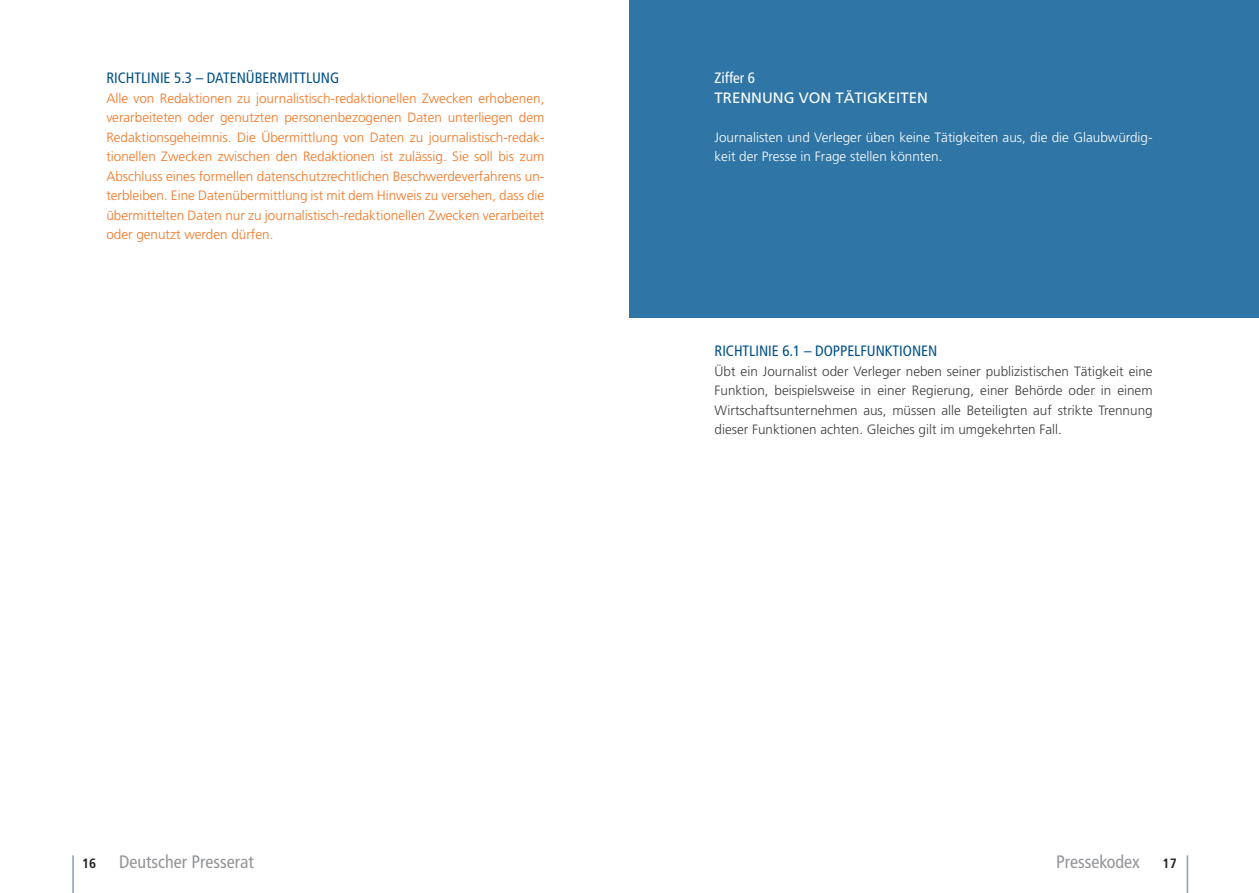
<style>
.page{position:relative;width:1259px;height:893px;background:#fff}
.page>*{position:absolute;margin:0;border:0;box-sizing:border-box;transform-origin:0 0}
.t1{font:condensed 18px "Frutiger";color:#939598}
.t2{font:condensed 15px "Frutiger";color:#005187}
.t3{font:15px "Frutiger";color:#fff}
.t4{font:condensed 15px "Frutiger";color:#fff}
.t5{font:300 13.5px/19.5px "Frutiger";color:#f47521;text-align:justify}
.t6{font:300 13.5px/19.5px "Frutiger";color:#3e3e3f;text-align:justify}
.t7{font:300 13.5px/19.5px "Frutiger";color:#fff}
.t8{font:700 condensed 13.5px "Frutiger";color:#231f20}
</style>
<div class="page">
<div style="left:629px;top:0;width:630px;height:317px;background:#2f75a5"></div>
<hr style="left:1186px;top:855px;width:2px;height:38px;background:#81a1c5">
<hr style="left:72px;top:855px;width:2px;height:38px;background:#81a1c5">
<p class="t2" style="left:106px;top:69px;width:234px">RICHTLINIE 5.3 – DATENÜBERMITTLUNG</p>
<p class="t5" style="left:106px;top:88px;width:439px">Alle von Redaktionen zu journalistisch-redaktionellen Zwecken erhobenen, verarbeiteten oder genutzten personenbezogenen Daten unterliegen dem Redaktionsgeheimnis. Die Übermittlung von Daten zu journalistisch-redak&shy;tionellen Zwecken zwischen den Redaktionen ist zulässig. Sie soll bis zum Abschluss eines formellen datenschutzrechtlichen Beschwerdeverfahrens un&shy;terbleiben. Eine Datenübermittlung ist mit dem Hinweis zu versehen, dass die übermittelten Daten nur zu journalistisch-redaktionellen Zwecken verarbeitet oder genutzt werden dürfen.</p>
<p class="t4" style="left:714px;top:69px;width:42px">Ziffer 6</p>
<p class="t3" style="left:714px;top:89px;width:215px">TRENNUNG VON TÄTIGKEITEN</p>
<p class="t7" style="left:714px;top:127px;width:439px">Journalisten und Verleger üben keine Tätigkeiten aus, die die Glaubwürdig&shy;keit der Presse in Frage stellen könnten.</p>
<p class="t2" style="left:714px;top:342px;width:224px">RICHTLINIE 6.1 – DOPPELFUNKTIONEN</p>
<p class="t6" style="left:714px;top:361px;width:439px">Übt ein Journalist oder Verleger neben seiner publizistischen Tätigkeit eine Funktion, beispielsweise in einer Regierung, einer Behörde oder in einem Wirtschaftsunternehmen aus, müssen alle Beteiligten auf strikte Trennung dieser Funktionen achten. Gleiches gilt im umgekehrten Fall.</p>
<p class="t8" style="left:82px;top:856px;width:16px">16</p>
<h1 class="t1" style="left:119px;top:851px;width:136px">Deutscher Presserat</h1>
<h1 class="t1" style="left:1056px;top:851px;width:85px">Pressekodex</h1>
<p class="t8" style="left:1162px;top:856px;width:16px">17</p>
</div>
